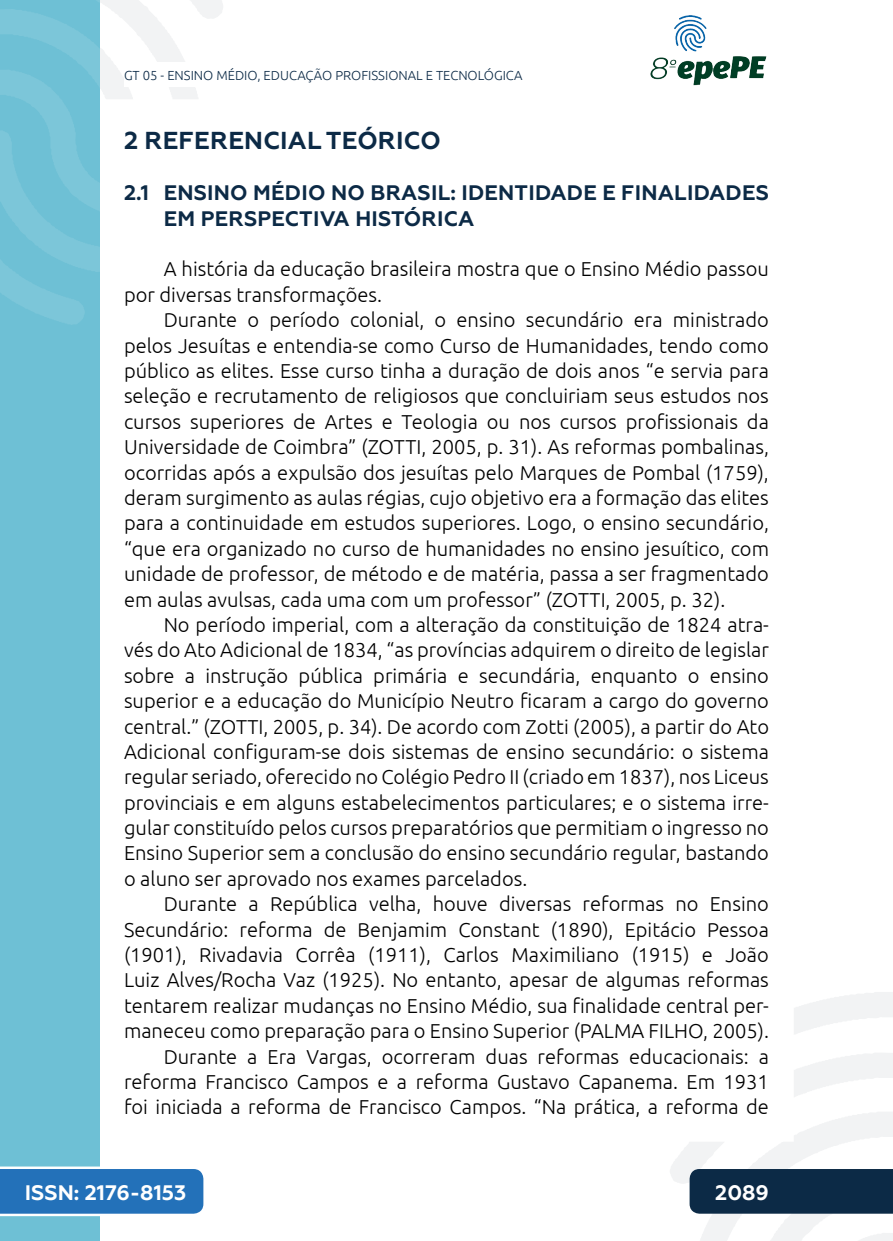
<style>
.page{position:relative;width:893px;height:1241px;background:#fff}
.page>*{position:absolute;margin:0;border:0;box-sizing:border-box;transform-origin:0 0}
._3_SUBTÍTULO{font:700 24.5px "Geometria";letter-spacing:.01em;color:#0c2a46}
._13_SUBTÍTULO_2{font:700 21px/25.4px "Geometria";letter-spacing:.01em;color:#0c2a46}
.t1{font:700 21px "Geometria";color:#fff}
._5_CORPO{font:300 20.12px/25.4px "Ubuntu";color:#000;text-align:justify}
.t2{font:300 13.12px "Ubuntu";color:#0c2a46}
</style>
<div class="page">
<svg style="left:670px;top:992px;width:223px;height:248px"></svg>
<svg style="left:99px;top:0;width:124px;height:324px"></svg>
<img style="left:650px;top:15px;width:117px;height:71px">
<div style="left:0;top:0;width:99px;height:1240px;background:#6ec0d5"></div>
<svg style="left:0;top:0;width:99px;height:325px"></svg>
<svg style="left:0;top:1166px;width:203px;height:49px;background:#367dbf"></svg>
<div style="left:690px;top:1168px;width:203px;height:45px;background:#0c2a46"></div>
<div style="left:124px;top:62px;width:516px;height:25px;background:#fff"></div>
<p class="t2" style="left:124px;top:67px;width:400px">GT 05 - ENSINO MÉDIO, EDUCAÇÃO PROFISSIONAL E TECNOLÓGICA</p>
<p class="_3_SUBTÍTULO" style="left:124px;top:126px;width:318px">2 REFERENCIAL TEÓRICO</p>
<p class="_13_SUBTÍTULO_2" style="left:164px;top:180px;width:607px;text-indent:-40px">2.1 ENSINO MÉDIO NO BRASIL: IDENTIDADE E FINALIDADES<br>EM PERSPECTIVA HISTÓRICA</p>
<p class="_5_CORPO" style="left:124px;top:256px;width:646px;text-indent:40px">A história da educação brasileira mostra que o Ensino Médio passou por diversas transformações.</p>
<p class="_5_CORPO" style="left:124px;top:307px;width:646px;text-indent:40px">Durante o período colonial, o ensino secundário era ministrado pelos Jesuítas e entendia-se como Curso de Humanidades, tendo como público as elites. Esse curso tinha a duração de dois anos “e servia para seleção e recrutamento de religiosos que concluiriam seus estudos nos cursos superiores de Artes e Teologia ou nos cursos profissionais da Universidade de Coimbra” (ZOTTI, 2005, p. 31). As reformas pombalinas, ocorridas após a expulsão dos jesuítas pelo Marques de Pombal (1759), deram surgimento as aulas régias, cujo objetivo era a formação das elites para a continuidade em estudos superiores. Logo, o ensino secundário, “que era organizado no curso de humanidades no ensino jesuítico, com unidade de professor, de método e de matéria, passa a ser fragmentado em aulas avulsas, cada uma com um professor” (ZOTTI, 2005, p. 32).</p>
<p class="_5_CORPO" style="left:124px;top:611px;width:646px;text-indent:40px">No período imperial, com a alteração da constituição de 1824 atra&shy;vés do Ato Adicional de 1834, “as províncias adquirem o direito de legislar sobre a instrução pública primária e secundária, enquanto o ensino superior e a educação do Município Neutro ficaram a cargo do governo central.” (ZOTTI, 2005, p. 34). De acordo com Zotti (2005), a partir do Ato Adicional configuram-se dois sistemas de ensino secundário: o sistema regular seriado, oferecido no Colégio Pedro II (criado em 1837), nos Liceus provinciais e em alguns estabelecimentos particulares; e o sistema irre&shy;gular constituído pelos cursos preparatórios que permitiam o ingresso no Ensino Superior sem a conclusão do ensino secundário regular, bastando o aluno ser aprovado nos exames parcelados.</p>
<p class="_5_CORPO" style="left:124px;top:890px;width:646px;text-indent:40px">Durante a República velha, houve diversas reformas no Ensino Secundário: reforma de Benjamim Constant (1890), Epitácio Pessoa (1901), Rivadavia Corrêa (1911), Carlos Maximiliano (1915) e João Luiz Alves/Rocha Vaz (1925). No entanto, apesar de algumas reformas tentarem realizar mudanças no Ensino Médio, sua finalidade central per&shy;maneceu como preparação para o Ensino Superior (PALMA FILHO, 2005).</p>
<p class="_5_CORPO" style="left:124px;top:1043px;width:646px;text-indent:40px">Durante a Era Vargas, ocorreram duas reformas educacionais: a reforma Francisco Campos e a reforma Gustavo Capanema. Em 1931 foi iniciada a reforma de Francisco Campos. “Na prática, a reforma de</p>
<p class="t1" style="left:25px;top:1179px;width:163px">ISSN: 2176-8153</p>
<p class="t1" style="left:715px;top:1179px;width:55px">2089</p>
</div>
